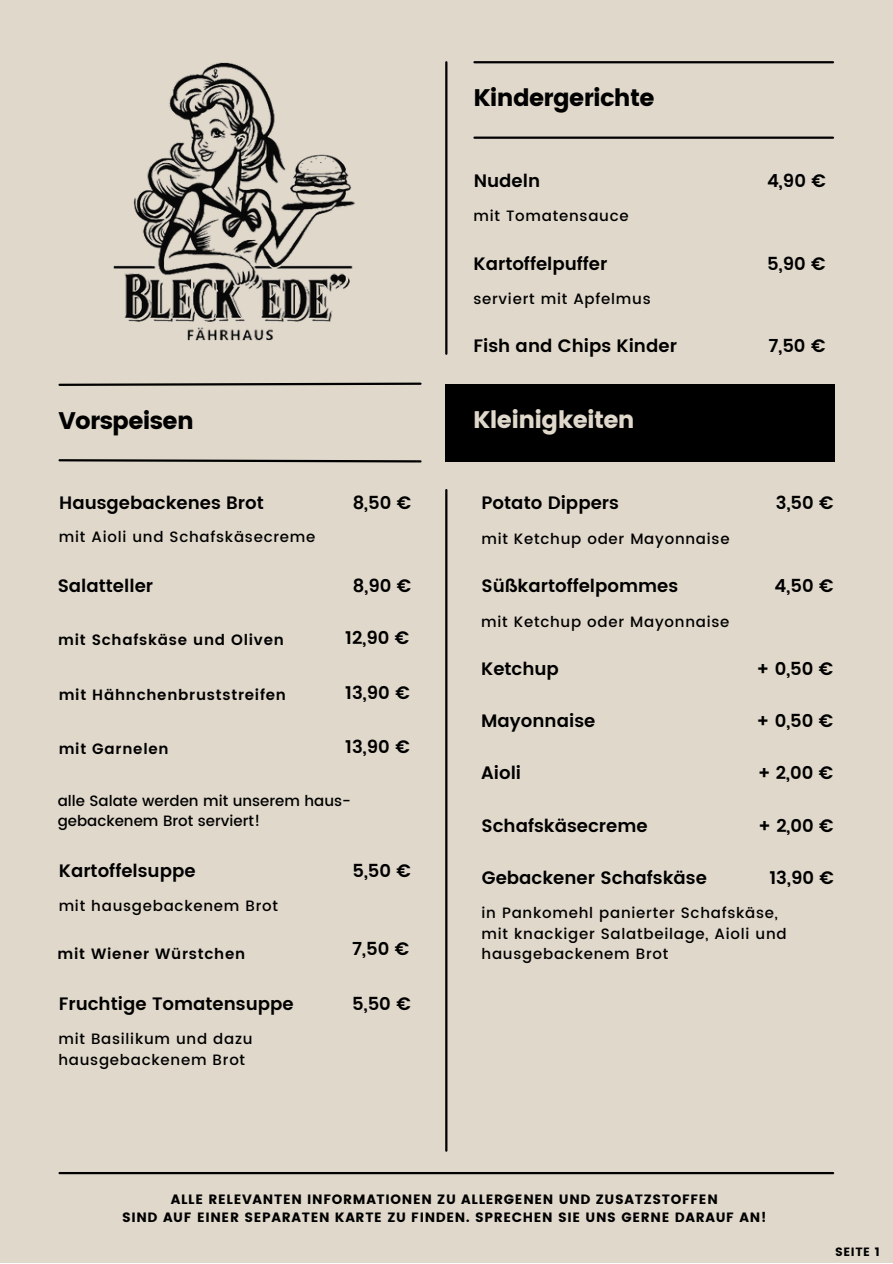
<style>
.page{position:relative;width:893px;height:1264px;background:#fff}
.page>*{position:absolute;margin:0;border:0;box-sizing:border-box;transform-origin:0 0}
.t1{font:24px "Poppins";letter-spacing:-.03em;color:#000}
.t2{font:24px "Poppins";letter-spacing:-.03em;color:#e0d8cb}
.t3{font:600 18px "Poppins";color:#000}
.t4{font:500 15px/20.2px "Poppins";letter-spacing:.05em;color:#000}
.t5{font:600 15px "Poppins";letter-spacing:.05em;color:#000}
.t6{font:500 15px/20.2px "Poppins";color:#000}
.t7{font:13.5px "Poppins";letter-spacing:.05em;color:#000}
.t8{font:12px "Poppins";letter-spacing:.05em;color:#000}
</style>
<div class="page">
<div style="left:0;top:0;width:892px;height:1262px;background:#e0d8cb"></div>
<hr style="left:445px;top:62px;width:2px;height:292px;background:#000">
<img style="left:114px;top:62px;width:241px;height:279px">
<svg style="left:58px;top:382px;width:364px;height:4px"></svg>
<svg style="left:58px;top:459px;width:364px;height:4px"></svg>
<hr style="left:474px;top:61px;width:358px;height:2px;background:#000">
<hr style="left:474px;top:136px;width:358px;height:3px;background:#000">
<hr style="left:60px;top:1171px;width:773px;height:3px;background:#000">
<hr style="left:445px;top:490px;width:2px;height:660px;background:#000">
<div style="left:445px;top:384px;width:389px;height:77px;background:#000"></div>
<p class="t1" style="left:473px;top:84px;width:183px">Kindergerichte</p>
<p class="t3" style="left:473px;top:170px;width:68px">Nudeln</p>
<p class="t4" style="left:473px;top:206px;width:157px">mit Tomatensauce</p>
<p class="t3" style="left:473px;top:253px;width:135px">Kartoffelpuffer</p>
<p class="t4" style="left:473px;top:289px;width:179px">serviert mit Apfelmus</p>
<p class="t3" style="left:767px;top:170px;width:60px">4,90 €</p>
<p class="t3" style="left:767px;top:253px;width:60px">5,90 €</p>
<p class="t1" style="left:58px;top:406px;width:137px">Vorspeisen</p>
<p class="t3" style="left:59px;top:492px;width:206px">Hausgebackenes Brot</p>
<p class="t4" style="left:59px;top:526px;width:258px">mit Aioli und Schafskäsecreme</p>
<p class="t3" style="left:352px;top:492px;width:60px">8,50 €</p>
<p class="t3" style="left:58px;top:575px;width:97px">Salatteller</p>
<p class="t3" style="left:353px;top:575px;width:60px">8,90 €</p>
<p class="t5" style="left:58px;top:631px;width:227px">mit Schafskäse und Oliven</p>
<p class="t3" style="left:345px;top:627px;width:66px">12,90 €</p>
<p class="t5" style="left:59px;top:685px;width:229px">mit Hähnchenbruststreifen</p>
<p class="t3" style="left:345px;top:681px;width:66px">13,90 €</p>
<p class="t5" style="left:59px;top:740px;width:111px">mit Garnelen</p>
<p class="t3" style="left:345px;top:736px;width:66px">13,90 €</p>
<p class="t6" style="left:58px;top:790px;width:295px">alle Salate werden mit unserem haus&shy;gebackenem Brot serviert!</p>
<p class="t3" style="left:59px;top:860px;width:138px">Kartoffelsuppe</p>
<p class="t4" style="left:59px;top:895px;width:221px">mit hausgebackenem Brot</p>
<p class="t3" style="left:352px;top:860px;width:60px">5,50 €</p>
<p class="t5" style="left:57px;top:945px;width:189px">mit Wiener Würstchen</p>
<p class="t3" style="left:352px;top:938px;width:59px">7,50 €</p>
<p class="t3" style="left:59px;top:993px;width:236px">Fruchtige Tomatensuppe</p>
<p class="t4" style="left:58px;top:1029px;width:196px">mit Basilikum und dazu hausgebackenem Brot</p>
<p class="t3" style="left:352px;top:993px;width:60px">5,50 €</p>
<p class="t3" style="left:473px;top:335px;width:205px">Fish and Chips Kinder</p>
<p class="t3" style="left:768px;top:335px;width:59px">7,50 €</p>
<p class="t2" style="left:473px;top:405px;width:163px">Kleinigkeiten</p>
<p class="t3" style="left:481px;top:492px;width:139px">Potato Dippers</p>
<p class="t4" style="left:481px;top:528px;width:250px">mit Ketchup oder Mayonnaise</p>
<p class="t3" style="left:481px;top:575px;width:198px">Süßkartoffelpommes</p>
<p class="t4" style="left:481px;top:611px;width:250px">mit Ketchup oder Mayonnaise</p>
<p class="t3" style="left:775px;top:492px;width:59px">3,50 €</p>
<p class="t3" style="left:774px;top:575px;width:60px">4,50 €</p>
<p class="t3" style="left:481px;top:658px;width:79px">Ketchup</p>
<p class="t3" style="left:757px;top:658px;width:78px">+ 0,50 €</p>
<p class="t3" style="left:481px;top:710px;width:116px">Mayonnaise</p>
<p class="t3" style="left:757px;top:710px;width:78px">+ 0,50 €</p>
<p class="t3" style="left:481px;top:762px;width:41px">Aioli</p>
<p class="t3" style="left:758px;top:762px;width:77px">+ 2,00 €</p>
<p class="t3" style="left:481px;top:814px;width:167px">Schafskäsecreme</p>
<p class="t3" style="left:758px;top:814px;width:77px">+ 2,00 €</p>
<p class="t3" style="left:482px;top:867px;width:226px">Gebackener Schafskäse</p>
<p class="t4" style="left:481px;top:903px;width:298px">in Pankomehl panierter Schafskäse,</p>
<p class="t4" style="left:481px;top:923px;width:306px">mit knackiger Salatbeilage, Aioli und hausgebackenem Brot</p>
<p class="t3" style="left:769px;top:867px;width:66px">13,90 €</p>
<p class="t7" style="left:171px;top:1191px;width:548px">ALLE RELEVANTEN INFORMATIONEN ZU ALLERGENEN UND ZUSATZSTOFFEN</p>
<p class="t7" style="left:122px;top:1209px;width:646px">SIND AUF EINER SEPARATEN KARTE ZU FINDEN. SPRECHEN SIE UNS GERNE DARAUF AN!</p>
<p class="t8" style="left:835px;top:1244px;width:46px">SEITE 1</p>
</div>
